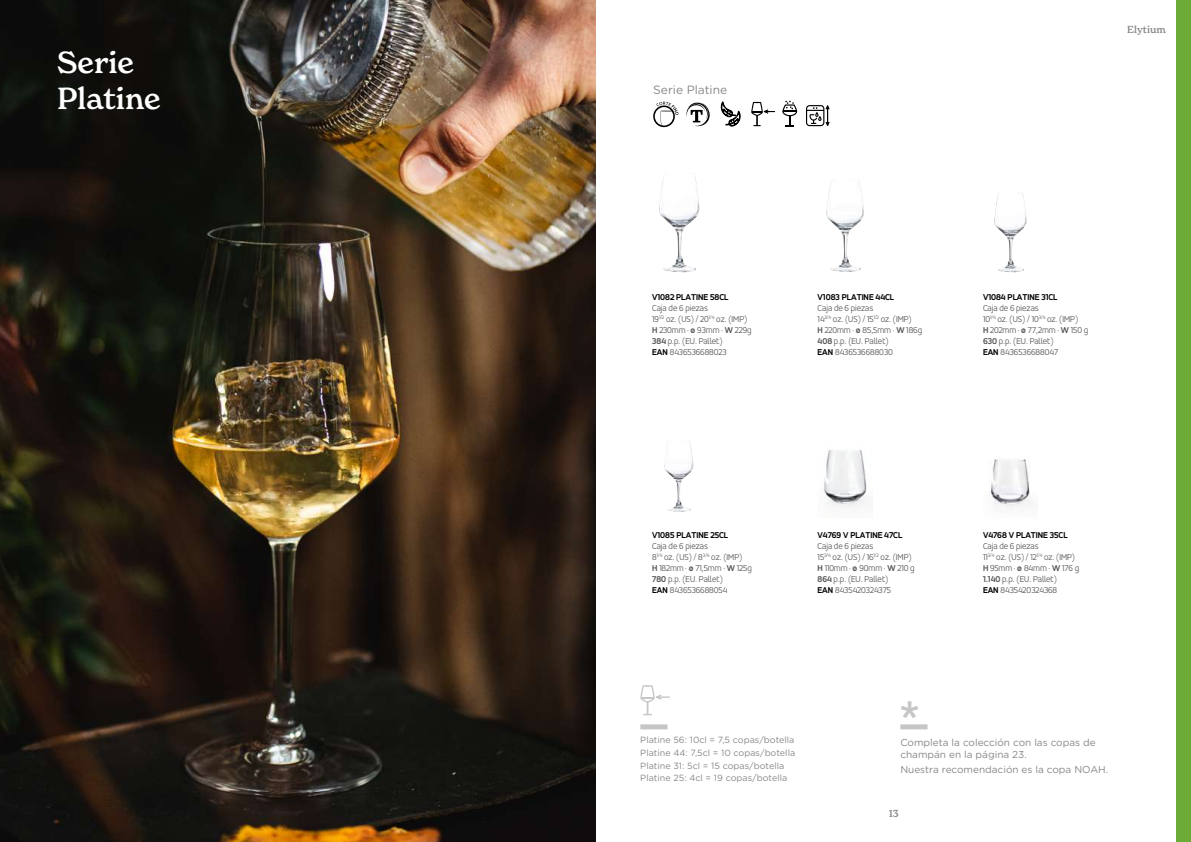
<style>
.page{position:relative;width:1191px;height:842px;background:#fff}
.page>*{position:absolute;margin:0;border:0;box-sizing:border-box;transform-origin:0 0}
.t1{font:700 40px "Roboto";color:#c6c6c6}
.t2{font:500 30px/36px "New Spirit";color:#fff}
.t3{font:12px "Gotham Rounded";color:#878787}
.t4{font:10px/12px "Gotham Rounded";color:#878787}
.t5{font:500 10px "New Spirit";color:#878787}
.t6{font:300 9px/11px "Accord Alternate";color:#575756}
.t7{font:9px/12.8px "Gotham Rounded";color:#878787}
.t8{font:700 9px "Accord Alternate";color:#000}
.s1{font-weight:700}
.s2{font-weight:700;color:#000}
</style>
<div class="page">
<div style="left:1176px;top:0;width:15px;height:842px;background:#6cab36"></div>
<img style="left:0;top:0;width:595px;height:842px">
<svg style="left:653px;top:102px;width:25px;height:25px"></svg>
<svg style="left:686px;top:102px;width:23px;height:24px"></svg>
<svg style="left:782px;top:101px;width:15px;height:25px"></svg>
<div style="left:900px;top:724px;width:27px;height:5px;background:#c6c6c6"></div>
<svg style="left:720px;top:101px;width:20px;height:25px"></svg>
<img style="left:659px;top:174px;width:40px;height:98px">
<img style="left:826px;top:180px;width:38px;height:92px">
<img style="left:994px;top:192px;width:32px;height:81px">
<img style="left:664px;top:440px;width:29px;height:72px">
<img style="left:991px;top:459px;width:40px;height:51px">
<img style="left:824px;top:450px;width:44px;height:58px">
<svg style="left:806px;top:105px;width:23px;height:21px"></svg>
<svg style="left:751px;top:102px;width:24px;height:24px"></svg>
<svg style="left:640px;top:685px;width:30px;height:30px"></svg>
<div style="left:640px;top:724px;width:27px;height:5px;background:#c6c6c6"></div>
<h2 class="t2" style="left:57px;top:44px;width:105px">Serie<br>Platine</h2>
<h3 class="t3" style="left:653px;top:82px;width:76px">Serie Platine</h3>
<p class="t5" style="left:1127px;top:23px;width:40px">Elytium</p>
<p class="t8" style="left:652px;top:292px;width:78px">V1082 PLATINE 58CL</p>
<p class="t6" style="left:652px;top:303px;width:101px">Caja de 6 piezas<br>19<sup>1/2</sup> oz. (US) / 20<sup>1/4</sup> oz. (IMP)<br><span class="s1">H</span> 230mm · <span class="s1">ø</span> 93mm · <span class="s1">W</span> 229g<br><span class="s1">384</span> p.p. (EU. Pallet)<br><span class="s2">EAN</span> 8436536688023</p>
<p class="t8" style="left:817px;top:292px;width:78px">V1083 PLATINE 44CL</p>
<p class="t6" style="left:817px;top:303px;width:106px">Caja de 6 piezas<br>14<sup>3/4</sup> oz. (US) / 15<sup>1/2</sup> oz. (IMP)<br><span class="s1">H</span> 220mm · <span class="s1">ø</span> 85,5mm · <span class="s1">W</span> 186g<br><span class="s1">408</span> p.p. (EU. Pallet)<br><span class="s2">EAN</span> 8436536688030</p>
<p class="t8" style="left:983px;top:292px;width:76px">V1084 PLATINE 31CL</p>
<p class="t6" style="left:983px;top:303px;width:107px">Caja de 6 piezas<br>10<sup>1/4</sup> oz. (US) / 10<sup>3/4</sup> oz. (IMP)<br><span class="s1">H</span> 202mm · <span class="s1">ø</span> 77,2mm · <span class="s1">W</span> 150 g<br><span class="s1">630</span> p.p. (EU. Pallet)<br><span class="s2">EAN</span> 8436536688047</p>
<p class="t8" style="left:652px;top:530px;width:77px">V1085 PLATINE 25CL</p>
<p class="t6" style="left:652px;top:541px;width:101px">Caja de 6 piezas<br>8<sup>1/4</sup> oz. (US) / 8<sup>3/4</sup> oz. (IMP)<br><span class="s1">H</span> 182mm · <span class="s1">ø</span> 71,5mm · <span class="s1">W</span> 125g<br><span class="s1">780</span> p.p. (EU. Pallet)<br><span class="s2">EAN</span> 8436536688054</p>
<p class="t8" style="left:817px;top:530px;width:86px">V4769 V PLATINE 47CL</p>
<p class="t6" style="left:817px;top:541px;width:99px">Caja de 6 piezas<br>15<sup>3/4</sup> oz. (US) / 16<sup>1/2</sup> oz. (IMP)<br><span class="s1">H</span> 110mm · <span class="s1">ø</span> 90mm · <span class="s1">W</span> 210 g<br><span class="s1">864</span> p.p. (EU. Pallet)<br><span class="s2">EAN</span> 8435420324375</p>
<p class="t8" style="left:983px;top:530px;width:86px">V4768 V PLATINE 35CL</p>
<p class="t6" style="left:983px;top:541px;width:98px">Caja de 6 piezas<br>11<sup>3/4</sup> oz. (US) / 12<sup>1/4</sup> oz. (IMP)<br><span class="s1">H</span> 95mm · <span class="s1">ø</span> 84mm · <span class="s1">W</span> 176 g<br><span class="s1">1.140</span> p.p. (EU. Pallet)<br><span class="s2">EAN</span> 8435420324368</p>
<p class="t7" style="left:640px;top:733px;width:156px">Platine 56: 10cl = 7,5 copas/botella Platine 44: 7,5cl = 10 copas/botella Platine 31: 5cl = 15 copas/botella Platine 25: 4cl = 19 copas/botella</p>
<h1 class="t1" style="left:900px;top:687px;width:20px">*</h1>
<p class="t4" style="left:900px;top:736px;width:197px">Completa la colección con las copas de champán en la página 23.</p>
<p class="t4" style="left:900px;top:763px;width:209px">Nuestra recomendación es la copa NOAH.</p>
<p class="t5" style="left:888px;top:807px;width:11px">13</p>
</div>
